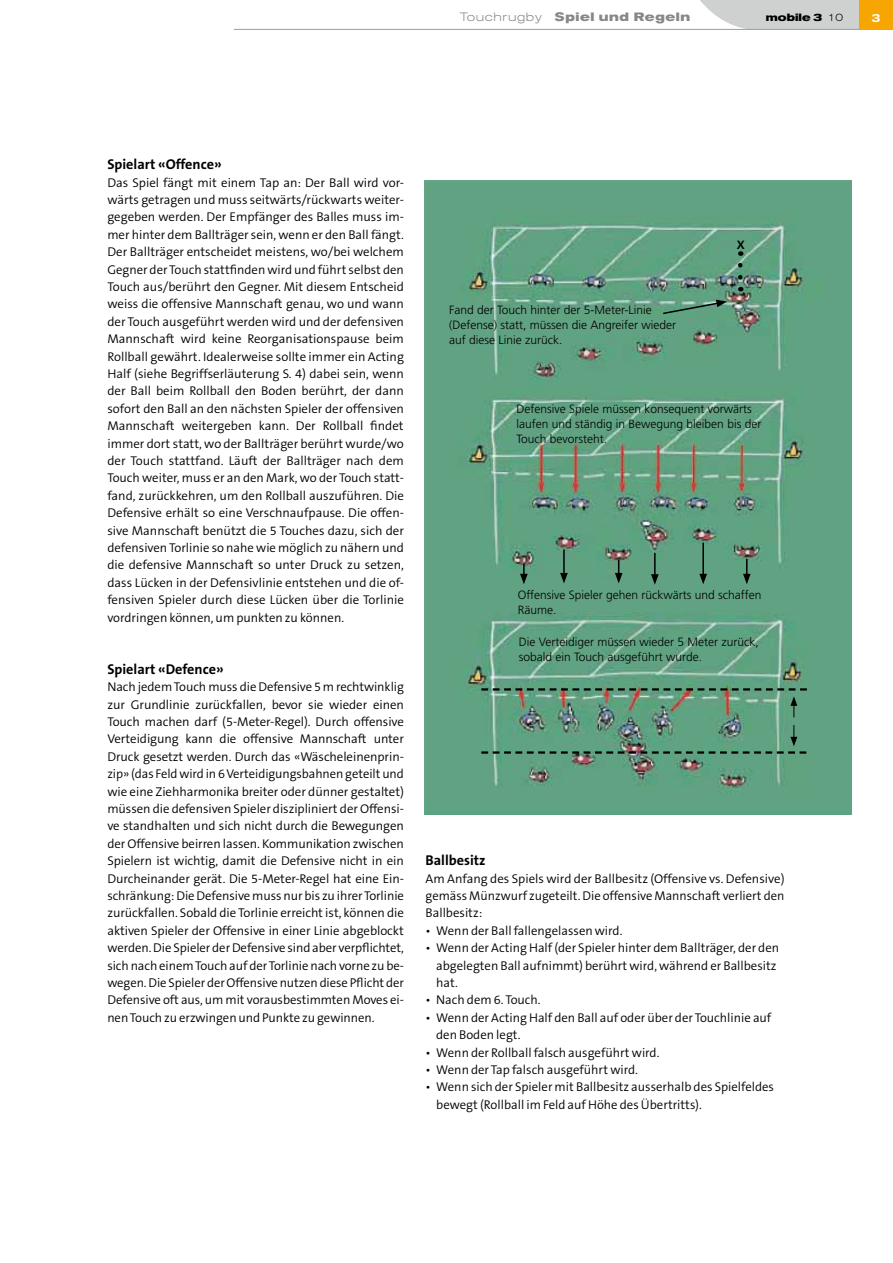
<style>
.page{position:relative;width:893px;height:1263px;background:#fff}
.page>*{position:absolute;margin:0;border:0;box-sizing:border-box;transform-origin:0 0}
.t1{font:700 14.25px "The Sans B7";color:#000}
.t2{font:300 12.75px/17.4px "The Sans B4";color:#000;text-align:justify}
.t3{font:300 12px/15px "Frutiger LT";color:#000}
.t4{font:700 expanded 12px "Akzidenz Grotesk BE";letter-spacing:.05em;color:#868786}
.t5{font:500 expanded 12px "Akzidenz Grotesk BE";color:#fff}
.t6{font:700 12px "Frutiger LT";color:#000}
.t7{font:700 expanded 10.5px "Akzidenz Grotesk BE";color:#000}
.s1{font-weight:300}
</style>
<div class="page">
<svg style="left:691px;top:0;width:168px;height:29px"></svg>
<div style="left:859px;top:0;width:34px;height:30px;background:#f7a500"></div>
<hr style="left:234px;top:29px;width:625px;height:1px;background:#9c9c9d">
<img style="left:424px;top:180px;width:428px;height:634px">
<svg style="left:738px;top:251px;width:4px;height:26px"></svg>
<svg style="left:661px;top:300px;width:66px;height:15px"></svg>
<svg style="left:743px;top:559px;width:8px;height:25px"></svg>
<hr style="left:702px;top:543px;width:2px;height:33px;background:#000">
<svg style="left:699px;top:574px;width:8px;height:10px"></svg>
<hr style="left:654px;top:553px;width:2px;height:23px;background:#000">
<svg style="left:651px;top:574px;width:8px;height:11px"></svg>
<svg style="left:615px;top:560px;width:7px;height:23px"></svg>
<hr style="left:563px;top:549px;width:2px;height:26px;background:#000">
<svg style="left:560px;top:573px;width:8px;height:10px"></svg>
<svg style="left:520px;top:564px;width:8px;height:20px"></svg>
<svg style="left:481px;top:688px;width:326px;height:2px"></svg>
<svg style="left:790px;top:696px;width:7px;height:21px"></svg>
<svg style="left:481px;top:725px;width:325px;height:29px"></svg>
<p class="t4" style="left:460px;top:10px;width:232px"><span class="s1">Touchrugby</span> Spiel und Regeln</p>
<p class="t7" style="left:766px;top:11px;width:79px">mobile 3 <span class="s1">10</span></p>
<p class="t5" style="left:871px;top:10px;width:10px">3</p>
<p class="t1" style="left:107px;top:157px;width:116px">Spielart «Offence»</p>
<p class="t2" style="left:107px;top:174px;width:298px">Das Spiel fängt mit einem Tap an: Der Ball wird vor&shy;wärts getragen und muss seitwärts/rückwarts weiter&shy;gegeben werden. Der Empfänger des Balles muss im&shy;mer hinter dem Ballträger sein, wenn er den Ball fängt.<br>Der Ballträger entscheidet meistens, wo/bei welchem Gegner der Touch stattfinden wird und führt selbst den Touch aus/berührt den Gegner. Mit diesem Entscheid weiss die offensive Mannschaft genau, wo und wann der Touch ausgeführt werden wird und der defensiven Mannschaft wird keine Reorganisationspause beim Rollball gewährt. Idealerweise sollte immer ein Acting Half (siehe Begriffserläuterung S. 4) dabei sein, wenn der Ball beim Rollball den Boden berührt, der dann sofort den Ball an den nächsten Spieler der offensiven Mannschaft weitergeben kann. Der Rollball findet immer dort statt, wo der Ballträger berührt wurde/wo der Touch stattfand. Läuft der Ballträger nach dem Touch weiter, muss er an den Mark, wo der Touch statt&shy;fand, zurückkehren, um den Rollball auszuführen. Die Defensive erhält so eine Verschnaufpause. Die offen&shy;sive Mannschaft benützt die 5 Touches dazu, sich der defensiven Torlinie so nahe wie möglich zu nähern und die defensive Mannschaft so unter Druck zu setzen, dass Lücken in der Defensivlinie entstehen und die of&shy;fensiven Spieler durch diese Lücken über die Torlinie vordringen können, um punkten zu können.</p>
<p class="t1" style="left:107px;top:661px;width:118px">Spielart «Defence»</p>
<p class="t2" style="left:107px;top:679px;width:298px">Nach jedem Touch muss die Defensive 5m rechtwinklig zur Grundlinie zurückfallen, bevor sie wieder einen Touch machen darf (5-Meter-Regel). Durch offensive Verteidigung kann die offensive Mannschaft unter Druck gesetzt werden. Durch das «Wäscheleinenprin&shy;zip» (das Feld wird in 6 Verteidigungsbahnen geteilt und wie eine Ziehharmonika breiter oder dünner gestaltet) müssen die defensiven Spieler diszipliniert der Offensi&shy;ve standhalten und sich nicht durch die Bewegungen der Offensive beirren lassen. Kommunikation zwischen Spielern ist wichtig, damit die Defensive nicht in ein Durcheinander gerät. Die 5-Meter-Regel hat eine Ein&shy;schränkung: Die Defensive muss nur bis zu ihrer Torlinie zurückfallen. Sobald die Torlinie erreicht ist, können die aktiven Spieler der Offensive in einer Linie abgeblockt werden. Die Spieler der Defensive sind aber verpflichtet, sich nach einem Touch auf der Torlinie nach vorne zu be&shy;wegen. Die Spieler der Offensive nutzen diese Pflicht der Defensive oft aus, um mit vorausbestimmten Moves ei&shy;nen Touch zu erzwingen und Punkte zu gewinnen.</p>
<p class="t3" style="left:449px;top:303px;width:229px">Fand der Touch hinter der 5-Meter-Linie (Defense) statt, müssen die Angreifer wieder auf diese Linie zurück.</p>
<p class="t6" style="left:737px;top:238px;width:10px">X</p>
<p class="t3" style="left:517px;top:401px;width:246px">Defensive Spiele müssen konsequent vorwärts laufen und ständig in Bewegung bleiben bis der<br>Touch bevorsteht.</p>
<p class="t3" style="left:518px;top:587px;width:245px">Offensive Spieler gehen rückwärts und schaffen<br>Räume.</p>
<p class="t3" style="left:519px;top:634px;width:242px">Die Verteidiger müssen wieder 5 Meter zurück, sobald ein Touch ausgeführt wurde.</p>
<p class="t1" style="left:426px;top:853px;width:62px">Ballbesitz</p>
<p class="t2" style="left:426px;top:870px;width:360px">Am Anfang des Spiels wird der Ballbesitz (Offensive vs. Defensive) gemäss Münzwurf zugeteilt. Die offensive Mannschaft verliert den Ballbesitz:</p>
<p class="t2" style="left:426px;top:922px;width:198px">• Wenn der Ball fallengelassen wird.</p>
<p class="t2" style="left:436px;top:940px;width:344px;text-align:left;text-indent:-11px">• Wenn der Acting Half (der Spieler hinter dem Ballträger, der den abgelegten Ball aufnimmt) berührt wird, während er Ballbesitz hat.</p>
<p class="t2" style="left:426px;top:992px;width:117px">• Nach dem 6. Touch.</p>
<p class="t2" style="left:436px;top:1009px;width:337px;text-indent:-11px">• Wenn der Acting Half den Ball auf oder über der Touchlinie auf den Boden legt.</p>
<p class="t2" style="left:426px;top:1044px;width:235px">• Wenn der Rollball falsch ausgeführt wird.</p>
<p class="t2" style="left:426px;top:1062px;width:214px">• Wenn der Tap falsch ausgeführt wird.</p>
<p class="t2" style="left:436px;top:1079px;width:339px;text-indent:-11px">• Wenn sich der Spieler mit Ballbesitz ausserhalb des Spielfeldes bewegt (Rollball im Feld auf Höhe des Übertritts).</p>
</div>
